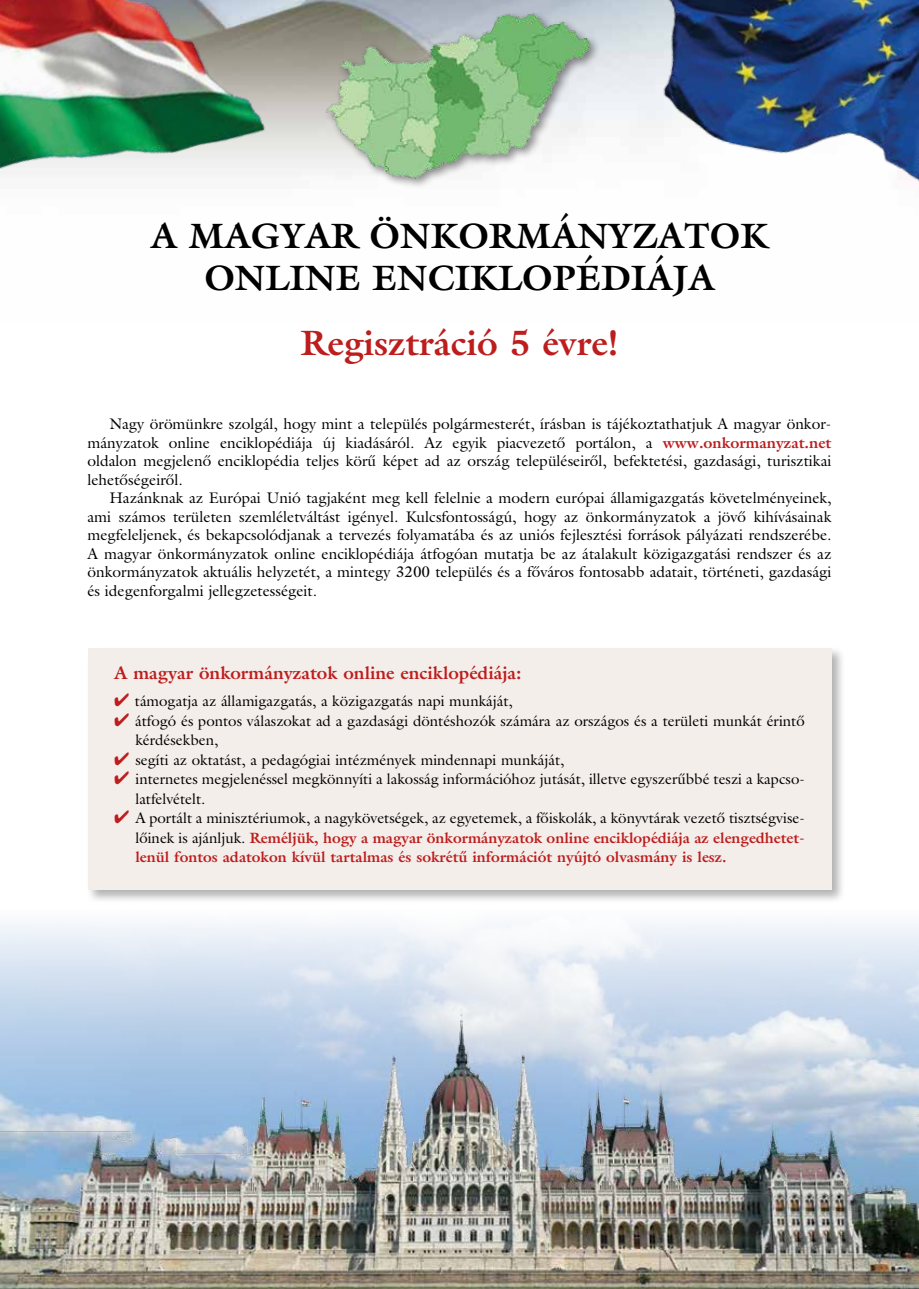
<style>
.page{position:relative;width:919px;height:1289px;background:#fff}
.page>*{position:absolute;margin:0;border:0;box-sizing:border-box;transform-origin:0 0}
.t1{font:35.55px/42.6px "Galliard H Bold";color:#000;text-align:center}
.t2{font:35.55px "Galliard H Bold";color:#bd1d1d}
.t3{font:18px "Galliard H Bold";color:#bd1d1d}
.t4{font:15.45px/18.5px "Galliard H Roman";color:#000;text-align:justify}
.t5{font:15px/19.5px "Galliard H Roman";color:#000}
.t6{font:15px/19.5px "Galliard H Bold";color:#bd1d1d}
.s1{font-family:"Galliard H Bold";color:#bd1d1d}
.s2{color:#bd1d1d}
.s3{font-family:"Galliard H Roman";color:#000}
</style>
<div class="page">
<img style="left:0;top:922px;width:918px;height:366px">
<div style="left:86px;top:646px;width:759px;height:258px;background:#000;opacity:.3"></div>
<div style="left:87px;top:648px;width:744px;height:241px;background:#f4eeea"></div>
<img style="left:596px;top:0;width:322px;height:181px">
<img style="left:0;top:0;width:322px;height:175px">
<img style="left:322px;top:0;width:274px;height:187px">
<h1 class="t1" style="left:151px;top:214px;width:618px">A MAGYAR ÖNKORMÁNYZATOK<br>ONLINE ENCIKLOPÉDIÁJA</h1>
<h1 class="t2" style="left:300px;top:319px;width:319px">Regisztráció 5 évre!</h1>
<p class="t4" style="left:87px;top:414px;width:745px;text-indent:22px">Nagy örömünkre szolgál, hogy mint a település polgármesterét, írásban is tájékoztathatjuk A magyar önkor&shy;mányzatok online enciklopédiája új kiadásáról. Az egyik piacvezetô portálon, a <span class="s1">www.onkormanyzat.net </span>oldalon megjelenô enciklopédia teljes körû képet ad az ország településeirôl, befektetési, gazdasági, turisztikai lehetôségeirôl.</p>
<p class="t4" style="left:87px;top:488px;width:745px;text-indent:22px">Hazánknak az Európai Unió tagjaként meg kell felelnie a modern európai államigazgatás követelményeinek, ami számos területen szemléletváltást igényel. Kulcsfontosságú, hogy az önkormányzatok a jövô kihívásainak megfeleljenek, és bekapcsolódjanak a tervezés folyamatába és az uniós fejlesztési források pályázati rendszerébe.<br>A magyar önkormányzatok online enciklopédiája átfogóan mutatja be az átalakult közigazgatási rendszer és az önkormányzatok aktuális helyzetét, a mintegy 3200 település és a fôváros fontosabb adatait, történeti, gazdasági és idegenforgalmi jellegzetességeit.</p>
<p class="t3" style="left:114px;top:661px;width:409px">A magyar önkormányzatok online enciklopédiája:</p>
<p class="t5" style="left:114px;top:691px;width:400px"><span class="s2">✔</span> támogatja az államigazgatás, a közigazgatás napi munkáját,</p>
<p class="t5" style="left:135px;top:710px;width:670px;text-indent:-21px"><span class="s2">✔</span> átfogó és pontos válaszokat ad a gazdasági döntéshozók számára az országos és a területi munkát érintô kérdésekben,</p>
<p class="t5" style="left:114px;top:749px;width:451px"><span class="s2">✔</span> segíti az oktatást, a pedagógiai intézmények mindennapi munkáját,</p>
<p class="t5" style="left:135px;top:769px;width:670px;text-indent:-21px"><span class="s2">✔</span> internetes megjelenéssel megkönnyíti a lakosság információhoz jutását, illetve egyszerûbbé teszi a kapcso&shy;latfelvételt.</p>
<p class="t5" style="left:114px;top:808px;width:692px"><span class="s2">✔</span> A portált a minisztériumok, a nagykövetségek, az egyetemek, a fôiskolák, a könyvtárak vezetô tisztségvise-</p>
<p class="t6" style="left:135px;top:827px;width:670px"><span class="s3">lôinek is ajánljuk.</span> Reméljük, hogy a magyar önkormányzatok online enciklopédiája az elengedhetet&shy;lenül fontos adatokon kívül tartalmas és sokrétû információt nyújtó olvasmány is lesz.</p>
</div>
